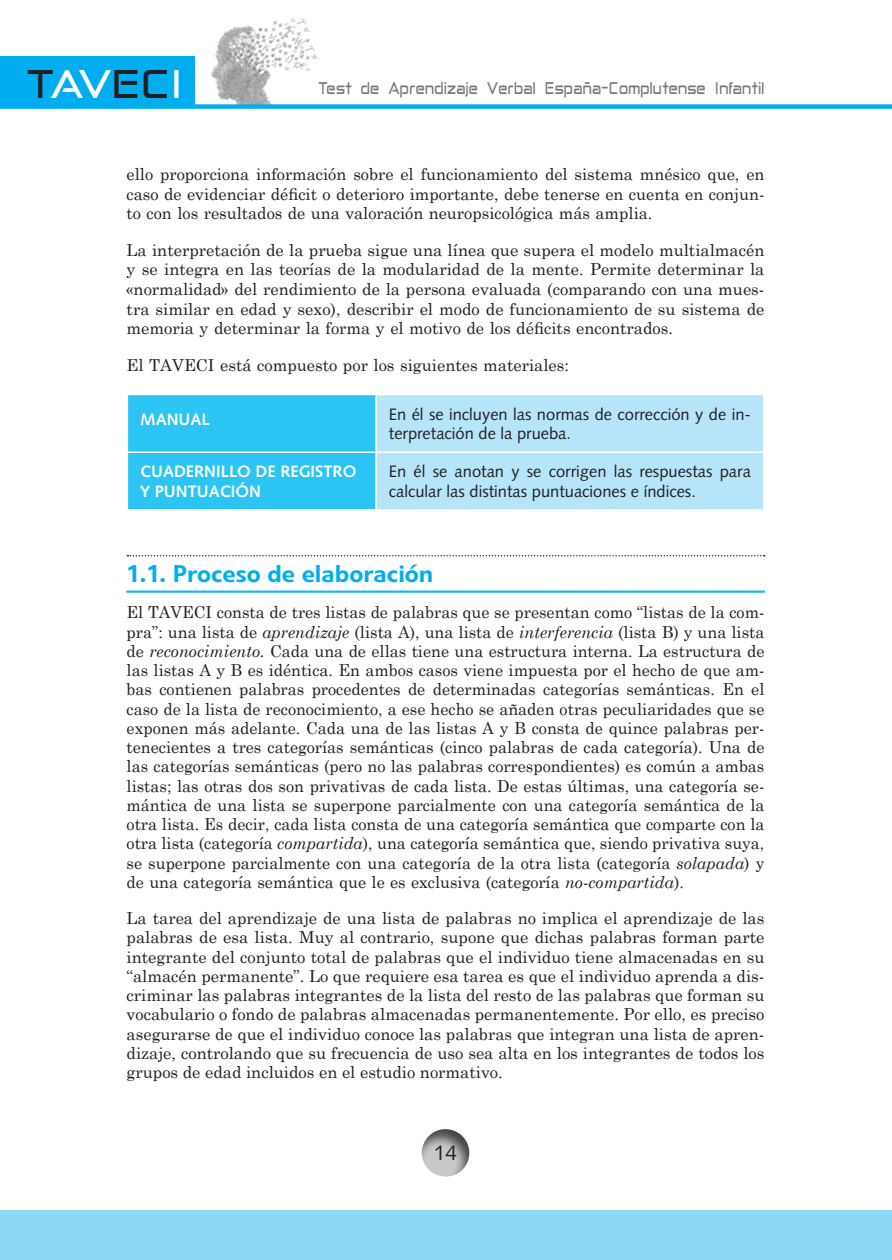
<style>
.page{position:relative;width:892px;height:1260px;background:#fff}
.page>*{position:absolute;margin:0;border:0;box-sizing:border-box;transform-origin:0 0}
.t1{font:39px "Anita Semi square";color:#231f20;scale:1.05 1}
.t2{font:500 24px "Linotype Veto";color:#00aeef;scale:1.1 1}
.t3{font:21px "Syntax LT Std";color:#231f20}
.t4{font:16.5px/19.2px "Century Schoolbook";color:#231f20;text-align:justify}
.t5{font:16.5px/19.8px "Syntax LT Std";color:#231f20}
.t6{font:16.5px "Anita Semi square";color:#76787b;scale:.83 1}
.t7{font:700 16.5px/19.8px "Syntax LT Std";color:#fff}
.s1{color:#fff}
.s2{font-style:italic}
</style>
<div class="page">
<div style="left:0;top:56px;width:195px;height:51px;background:#00aeef"></div>
<div style="left:0;top:1210px;width:892px;height:50px;background:#8dd7f7"></div>
<img style="left:211px;top:18px;width:108px;height:86px">
<div style="left:0;top:104px;width:892px;height:5px;background:#00aeef"></div>
<svg style="left:421px;top:1129px;width:49px;height:48px"></svg>
<svg style="left:127px;top:555px;width:638px;height:1px"></svg>
<svg style="left:126px;top:590px;width:639px;height:3px;background:#54c8f3"></svg>
<div style="left:128px;top:395px;width:247px;height:114px;background:#2bc4f3"></div>
<div style="left:377px;top:395px;width:386px;height:114px;background:#b6e4f9"></div>
<hr style="left:127px;top:451px;width:249px;height:2px;background:#fff">
<hr style="left:376px;top:451px;width:388px;height:2px;background:#fff">
<h1 class="t1" style="left:29px;top:62px;width:151px">T<span class="s1">AV</span>EC<span class="s1">I</span></h1>
<p class="t6" style="left:319px;top:78px;width:539px">Test de Aprendizaje Verbal España-Complutense Infantil</p>
<p class="t4" style="left:127px;top:163px;width:639px">ello proporciona información sobre el funcionamiento del sistema mnésico que, en caso de evidenciar déficit o deterioro importante, debe tenerse en cuenta en conjun&shy;to con los resultados de una valoración neuropsicológica más amplia.</p>
<p class="t4" style="left:127px;top:239px;width:639px">La interpretación de la prueba sigue una línea que supera el modelo multialmacén y se integra en las teorías de la modularidad de la mente. Permite determinar la «normalidad» del rendimiento de la persona evaluada (comparando con una mues&shy;tra similar en edad y sexo), describir el modo de funcionamiento de su sistema de memoria y determinar la forma y el motivo de los déficits encontrados.</p>
<p class="t4" style="left:127px;top:354px;width:444px">El TAVECI está compuesto por los siguientes materiales:</p>
<p class="t7" style="left:140px;top:410px;width:71px">MANUAL</p>
<p class="t5" style="left:389px;top:404px;width:364px">En él se incluyen las normas de corrección y de in&shy;terpretación de la prueba.</p>
<p class="t7" style="left:140px;top:462px;width:218px">CUADERNILLO DE REGISTRO<br>Y PUNTUACIÓN</p>
<p class="t5" style="left:389px;top:462px;width:364px">En él se anotan y se corrigen las respuestas para calcular las distintas puntuaciones e índices.</p>
<h2 class="t2" style="left:127px;top:564px;width:281px">1.1. Proceso de elaboración</h2>
<p class="t4" style="left:127px;top:601px;width:639px">El TAVECI consta de tres listas de palabras que se presentan como “listas de la com&shy;pra”: una lista de <span class="s2">aprendizaje</span> (lista A), una lista de <span class="s2">interferencia</span> (lista B) y una lista de <span class="s2">reconocimiento.</span> Cada una de ellas tiene una estructura interna. La estructura de las listas A y B es idéntica. En ambos casos viene impuesta por el hecho de que am&shy;bas contienen palabras procedentes de determinadas categorías semánticas. En el caso de la lista de reconocimiento, a ese hecho se añaden otras peculiaridades que se exponen más adelante. Cada una de las listas A y B consta de quince palabras per&shy;tenecientes a tres categorías semánticas (cinco palabras de cada categoría). Una de las categorías semánticas (pero no las palabras correspondientes) es común a ambas listas; las otras dos son privativas de cada lista. De estas últimas, una categoría se&shy;mántica de una lista se superpone parcialmente con una categoría semántica de la otra lista. Es decir, cada lista consta de una categoría semántica que comparte con la otra lista (categoría <span class="s2">compartida</span>), una categoría semántica que, siendo privativa suya, se superpone parcialmente con una categoría de la otra lista (categoría <span class="s2">solapada</span>) y de una categoría semántica que le es exclusiva (categoría <span class="s2">no-compartida</span>).</p>
<p class="t4" style="left:127px;top:907px;width:639px">La tarea del aprendizaje de una lista de palabras no implica el aprendizaje de las palabras de esa lista. Muy al contrario, supone que dichas palabras forman parte integrante del conjunto total de palabras que el individuo tiene almacenadas en su “almacén permanente”. Lo que requiere esa tarea es que el individuo aprenda a dis&shy;criminar las palabras integrantes de la lista del resto de las palabras que forman su vocabulario o fondo de palabras almacenadas permanentemente. Por ello, es preciso asegurarse de que el individuo conoce las palabras que integran una lista de apren&shy;dizaje, controlando que su frecuencia de uso sea alta en los integrantes de todos los grupos de edad incluidos en el estudio normativo.</p>
<p class="t3" style="left:434px;top:1142px;width:25px">14</p>
</div>
